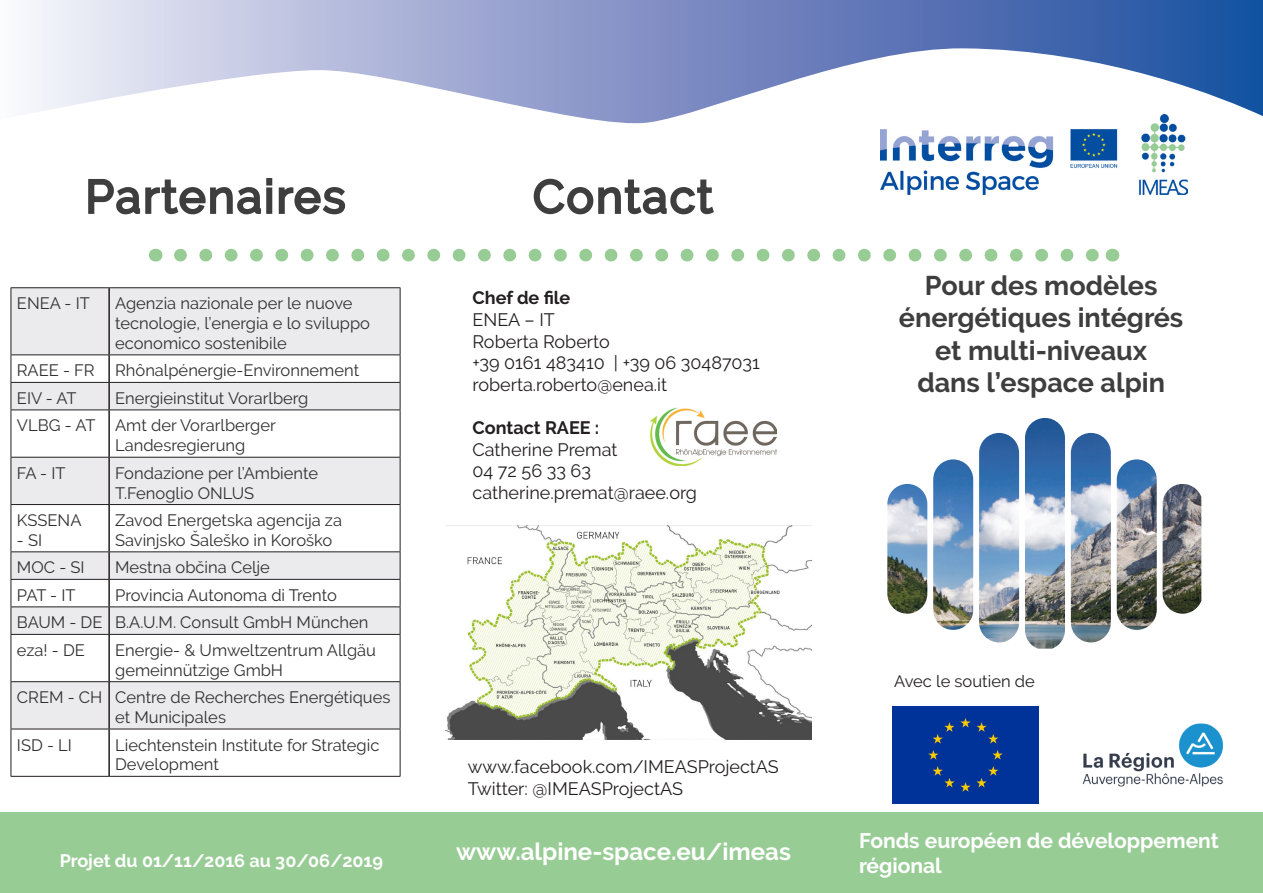
<style>
.page{position:relative;width:1263px;height:893px;background:#fff}
.page>*{position:absolute;margin:0;border:0;box-sizing:border-box;transform-origin:0 0}
.t1{font:700 27px/32.4px "Raleway";color:#3e3e3f;text-align:center}
.t2{font:700 24px "Raleway";color:#fff}
.t3{font:700 21px/25.2px "Raleway";color:#fff}
.t4{font:18px "Raleway";color:#231f20}
.t5{font:700 18px "Raleway";color:#fff}
.t6{font:700 18px "Raleway";color:#231f20}
.t7{font:16.5px/19.8px "Raleway";color:#312f30}
.t8{font:16.5px "Raleway";color:#231f20}
</style>
<div class="page">
<svg style="left:533px;top:178px;width:181px;height:37px"></svg>
<svg style="left:33px;top:0;width:1230px;height:124px"></svg>
<div style="left:0;top:812px;width:1263px;height:81px;background:#98cc95"></div>
<svg style="left:88px;top:178px;width:173px;height:37px"></svg>
<div style="left:266px;top:187px;width:6px;height:27px;border:3px solid #3e3e3f"></div>
<div style="left:266px;top:178px;width:6px;height:8px;border:3px solid #3e3e3f"></div>
<svg style="left:278px;top:187px;width:68px;height:28px"></svg>
<svg style="left:12px;top:288px;width:388px;height:441px;fill:#ebebee"></svg>
<div style="left:11px;top:552px;width:98px;height:27px;background:#ebebee"></div>
<hr style="left:108px;top:288px;width:2px;height:67px;background:#231f20">
<hr style="left:108px;top:355px;width:2px;height:27px;background:#231f20">
<hr style="left:108px;top:410px;width:2px;height:47px;background:#231f20">
<hr style="left:108px;top:505px;width:2px;height:46px;background:#231f20">
<hr style="left:108px;top:580px;width:2px;height:27px;background:#231f20">
<hr style="left:108px;top:635px;width:2px;height:46px;background:#231f20">
<hr style="left:108px;top:729px;width:2px;height:47px;background:#231f20">
<hr style="left:108px;top:383px;width:2px;height:27px;background:#231f20">
<hr style="left:108px;top:458px;width:2px;height:46px;background:#231f20">
<hr style="left:108px;top:607px;width:2px;height:27px;background:#231f20">
<hr style="left:108px;top:552px;width:2px;height:27px;background:#231f20">
<hr style="left:108px;top:682px;width:2px;height:47px;background:#231f20">
<hr style="left:11px;top:287px;width:98px;height:1px;background:#231f20">
<hr style="left:11px;top:288px;width:1px;height:67px;background:#231f20">
<hr style="left:109px;top:287px;width:291px;height:1px;background:#231f20">
<hr style="left:400px;top:288px;width:1px;height:67px;background:#231f20">
<hr style="left:11px;top:355px;width:98px;height:1px;background:#231f20">
<hr style="left:109px;top:355px;width:291px;height:1px;background:#231f20">
<hr style="left:11px;top:382px;width:98px;height:1px;background:#231f20">
<svg style="left:11px;top:355px;width:1px;height:55px"></svg>
<hr style="left:109px;top:382px;width:291px;height:1px;background:#231f20">
<svg style="left:400px;top:355px;width:1px;height:55px"></svg>
<hr style="left:11px;top:410px;width:98px;height:1px;background:#231f20">
<hr style="left:11px;top:410px;width:1px;height:47px;background:#231f20">
<hr style="left:109px;top:410px;width:291px;height:1px;background:#231f20">
<hr style="left:400px;top:410px;width:1px;height:47px;background:#231f20">
<hr style="left:11px;top:457px;width:98px;height:1px;background:#231f20">
<hr style="left:11px;top:458px;width:1px;height:46px;background:#231f20">
<hr style="left:109px;top:457px;width:291px;height:1px;background:#231f20">
<hr style="left:400px;top:458px;width:1px;height:46px;background:#231f20">
<hr style="left:11px;top:504px;width:98px;height:1px;background:#231f20">
<hr style="left:11px;top:505px;width:1px;height:46px;background:#231f20">
<hr style="left:109px;top:504px;width:291px;height:1px;background:#231f20">
<hr style="left:400px;top:505px;width:1px;height:46px;background:#231f20">
<hr style="left:11px;top:551px;width:98px;height:1px;background:#231f20">
<hr style="left:109px;top:551px;width:291px;height:1px;background:#231f20">
<hr style="left:11px;top:579px;width:98px;height:1px;background:#231f20">
<hr style="left:109px;top:579px;width:291px;height:1px;background:#231f20">
<hr style="left:11px;top:607px;width:98px;height:1px;background:#231f20">
<svg style="left:11px;top:552px;width:1px;height:82px"></svg>
<hr style="left:109px;top:607px;width:291px;height:1px;background:#231f20">
<svg style="left:400px;top:552px;width:1px;height:82px"></svg>
<hr style="left:11px;top:634px;width:98px;height:1px;background:#231f20">
<hr style="left:11px;top:635px;width:1px;height:46px;background:#231f20">
<hr style="left:109px;top:634px;width:291px;height:1px;background:#231f20">
<hr style="left:400px;top:635px;width:1px;height:46px;background:#231f20">
<hr style="left:11px;top:681px;width:98px;height:1px;background:#231f20">
<hr style="left:11px;top:682px;width:1px;height:47px;background:#231f20">
<hr style="left:109px;top:681px;width:291px;height:1px;background:#231f20">
<hr style="left:400px;top:682px;width:1px;height:47px;background:#231f20">
<hr style="left:11px;top:729px;width:98px;height:1px;background:#231f20">
<hr style="left:11px;top:729px;width:1px;height:47px;background:#231f20">
<hr style="left:109px;top:729px;width:291px;height:1px;background:#231f20">
<hr style="left:400px;top:729px;width:1px;height:47px;background:#231f20">
<hr style="left:11px;top:776px;width:98px;height:1px;background:#231f20">
<hr style="left:109px;top:776px;width:291px;height:1px;background:#231f20">
<svg style="left:180px;top:249px;width:919px;height:12px"></svg>
<svg style="left:155px;top:249px;width:1px;height:12px"></svg>
<svg style="left:1112px;top:249px;width:1px;height:12px"></svg>
<img style="left:445px;top:525px;width:367px;height:215px">
<img style="left:887px;top:418px;width:314px;height:231px">
<img style="left:880px;top:114px;width:307px;height:80px">
<div style="left:893px;top:706px;width:145px;height:98px;background:#039"></div>
<img style="left:1082px;top:723px;width:141px;height:64px">
<div style="left:38px;top:814px;width:366px;height:79px;background:#98cc95"></div>
<img style="left:651px;top:408px;width:126px;height:57px">
<p class="t7" style="left:17px;top:293px;width:75px">ENEA - IT</p>
<p class="t7" style="left:115px;top:293px;width:256px">Agenzia nazionale per le nuove tecnologie, l’energia e lo sviluppo economico sostenibile</p>
<p class="t7" style="left:17px;top:361px;width:79px">RAEE - FR</p>
<p class="t7" style="left:115px;top:361px;width:246px">Rhônalpénergie-Environnement</p>
<p class="t7" style="left:17px;top:388px;width:61px">EIV - AT</p>
<p class="t7" style="left:115px;top:388px;width:195px">Energieinstitut Vorarlberg</p>
<p class="t7" style="left:17px;top:416px;width:80px">VLBG - AT</p>
<p class="t7" style="left:115px;top:416px;width:162px">Amt der Vorarlberger</p>
<p class="t7" style="left:115px;top:435px;width:132px">Landesregierung</p>
<p class="t7" style="left:17px;top:463px;width:50px">FA - IT</p>
<p class="t7" style="left:115px;top:463px;width:204px">Fondazione per l’Ambiente</p>
<p class="t7" style="left:115px;top:483px;width:141px">T.Fenoglio ONLUS</p>
<p class="t7" style="left:17px;top:510px;width:66px">KSSENA</p>
<p class="t7" style="left:17px;top:530px;width:27px">- SI</p>
<p class="t7" style="left:115px;top:510px;width:228px">Zavod Energetska agencija za</p>
<p class="t7" style="left:115px;top:530px;width:219px">Savinjsko Šaleško in Koroško</p>
<p class="t7" style="left:17px;top:558px;width:69px">MOC - SI</p>
<p class="t7" style="left:115px;top:558px;width:156px">Mestna občina Celje</p>
<p class="t7" style="left:17px;top:585px;width:60px">PAT - IT</p>
<p class="t7" style="left:115px;top:585px;width:223px">Provincia Autonoma di Trento</p>
<p class="t7" style="left:17px;top:613px;width:87px">BAUM - DE</p>
<p class="t7" style="left:115px;top:613px;width:255px">B.A.U.M. Consult GmbH München</p>
<p class="t7" style="left:17px;top:640px;width:70px">eza! - DE</p>
<p class="t7" style="left:115px;top:640px;width:262px">Energie- &amp; Umweltzentrum Allgäu gemeinnützige GmbH</p>
<p class="t7" style="left:17px;top:687px;width:87px">CREM - CH</p>
<p class="t7" style="left:115px;top:687px;width:277px">Centre de Recherches Energétiques et Municipales</p>
<p class="t7" style="left:17px;top:735px;width:56px">ISD - LI</p>
<p class="t7" style="left:115px;top:735px;width:266px">Liechtenstein Institute for Strategic<br>Development</p>
<p class="t5" style="left:60px;top:851px;width:325px">Projet du 01/11/2016 au 30/06/2019</p>
<p class="t6" style="left:472px;top:288px;width:99px">Chef de file</p>
<p class="t4" style="left:472px;top:309px;width:84px">ENEA – IT</p>
<p class="t4" style="left:472px;top:331px;width:139px">Roberta Roberto</p>
<p class="t4" style="left:472px;top:352px;width:289px">+39 0161 483410 | +39 06 30487031</p>
<p class="t4" style="left:472px;top:374px;width:196px">roberta.roberto@enea.it</p>
<p class="t6" style="left:472px;top:417px;width:128px">Contact RAEE :</p>
<p class="t4" style="left:472px;top:439px;width:146px">Catherine Premat</p>
<p class="t4" style="left:472px;top:460px;width:120px">04 72 56 33 63</p>
<p class="t4" style="left:472px;top:482px;width:226px">catherine.premat@raee.org</p>
<p class="t4" style="left:468px;top:757px;width:313px">www.facebook.com/IMEASProjectAS</p>
<p class="t4" style="left:468px;top:778px;width:217px">Twitter: @IMEASProjectAS</p>
<p class="t2" style="left:456px;top:838px;width:336px">www.alpine-space.eu/imeas</p>
<p class="t1" style="left:899px;top:269px;width:286px">Pour des modèles énergétiques intégrés</p>
<p class="t1" style="left:935px;top:334px;width:214px">et multi-niveaux</p>
<p class="t1" style="left:917px;top:366px;width:249px">dans l’espace alpin</p>
<p class="t8" style="left:894px;top:671px;width:142px">Avec le soutien de</p>
<p class="t3" style="left:859px;top:828px;width:361px">Fonds européen de développement régional</p>
</div>
